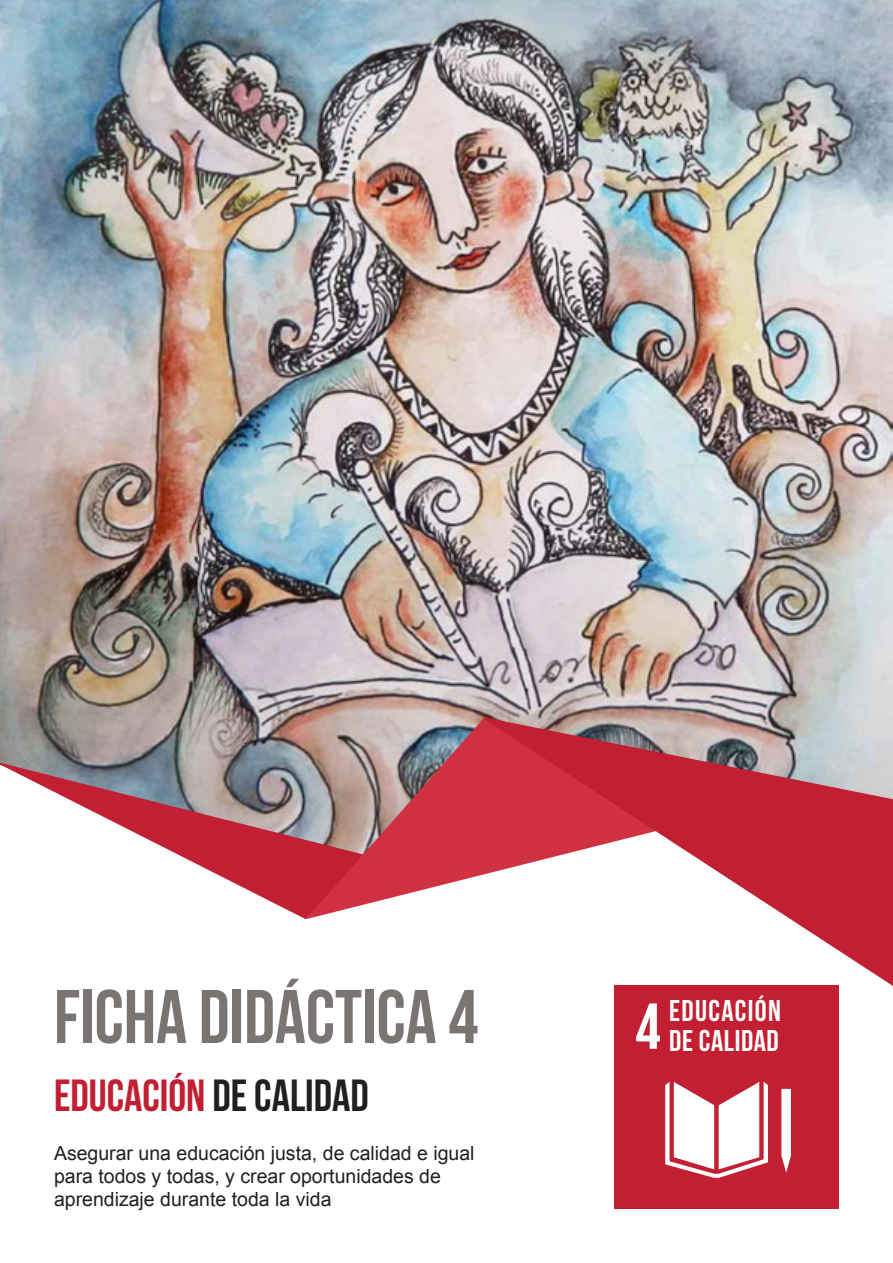
<style>
.page{position:relative;width:893px;height:1263px;background:#fff}
.page>*{position:absolute;margin:0;border:0;box-sizing:border-box;transform-origin:0 0}
.t1{font:75.75px "Bebas Neue";color:#7a7573}
.t2{font:45px "Bebas Neue";color:#c21f32}
.t3{font:30px "Bebas Neue";letter-spacing:.045em;color:#fff}
.t4{font:30px "Bebas Neue";letter-spacing:.02em;color:#fff}
.t5{font:19.5px/23.4px "Arial";color:#231f20}
.s1{color:#231f20}
</style>
<div class="page">
<img style="left:0;top:0;width:893px;height:761px">
<svg style="left:0;top:761px;width:307px;height:159px"></svg>
<img style="left:306px;top:717px;width:170px;height:202px">
<svg style="left:476px;top:715px;width:417px;height:273px"></svg>
<div style="left:615px;top:985px;width:224px;height:224px;background:#c21f32"></div>
<svg style="left:781px;top:1089px;width:10px;height:83px"></svg>
<svg style="left:665px;top:1082px;width:103px;height:96px"></svg>
<svg style="left:636px;top:1003px;width:24px;height:46px"></svg>
<p class="t1" style="left:54px;top:975px;width:426px">FICHA DIDÁCTICA 4</p>
<p class="t2" style="left:54px;top:1070px;width:316px">EDUCACIÓN <span class="s1">DE CALIDAD</span></p>
<p class="t5" style="left:54px;top:1141px;width:422px">Asegurar una educación justa, de calidad e igual para todos y todas, y crear oportunidades de aprendizaje durante toda la vida</p>
<p class="t3" style="left:669px;top:994px;width:113px">EDUCACIÓN</p>
<p class="t4" style="left:669px;top:1024px;width:111px">DE CALIDAD</p>
</div>
